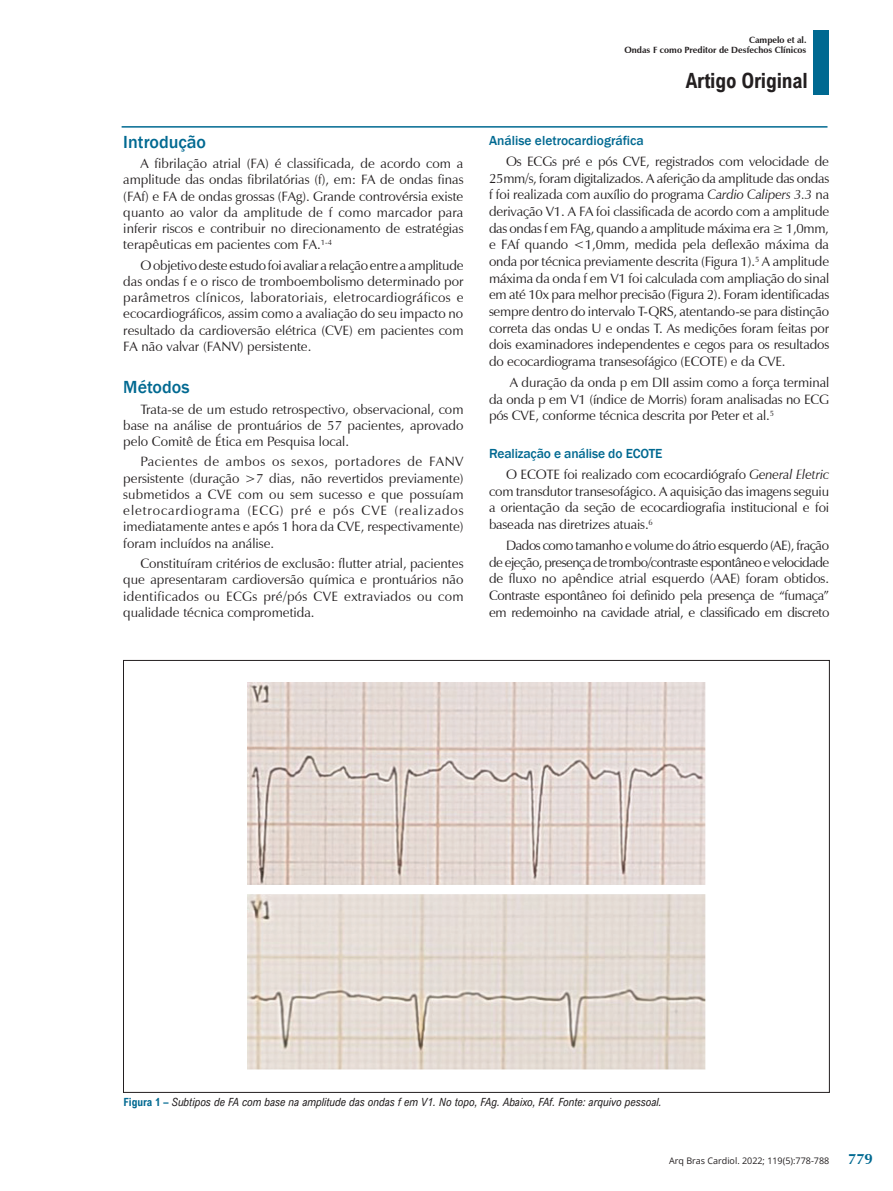
<style>
.page{position:relative;width:893px;height:1191px;background:#fff}
.page>*{position:absolute;margin:0;border:0;box-sizing:border-box;transform-origin:0 0}
.t1{font:700 21px "Arial Nova Cond";letter-spacing:-.01em;color:#231f20}
._02_-_TITULO_-_MATER{font:500 18px "Franklin Gothic";color:#006991}
.t2{font:700 15px "Zapf Humanist 601 BT";color:#006991}
._01-TEXTO_BASICO{font:13.5px/16.6px "Zapf Humanist 601 BT";color:#231f20;text-align:justify}
._03_-_SUBTITULO_PRIN{font:500 13.5px "Franklin Gothic";letter-spacing:-.005em;color:#006991}
._06_-_LEGENDA_FIGURA{font:italic 11.25px "Arial Nova Cond";color:#231f20}
.t3{font:700 9px/10.8px "Zapf Humanist 601 BT";color:#231f20;text-align:right}
.t4{font:9px "Open Sans";color:#231f20}
.s1{font-style:italic}
.s2{font-weight:700;font-style:normal;color:#006991}
</style>
<div class="page">
<hr style="left:122px;top:126px;width:705px;height:2px;background:#006991">
<div style="left:813px;top:30px;width:16px;height:64px;background:#006991"></div>
<img style="left:248px;top:682px;width:457px;height:388px">
<p class="_02_-_TITULO_-_MATER" style="left:123px;top:130px;width:84px">Introdução</p>
<p class="_01-TEXTO_BASICO" style="left:123px;top:155px;width:342px;line-height:16.2px;text-indent:17px">A fibrilação atrial (FA) é classificada, de acordo com a amplitude das ondas fibrilatórias (f), em: FA de ondas finas (FAf) e FA de ondas grossas (FAg). Grande controvérsia existe quanto ao valor da amplitude de f como marcador para inferir riscos e contribuir no direcionamento de estratégias terapêuticas em pacientes com FA.<sup>1-4</sup></p>
<p class="_01-TEXTO_BASICO" style="left:123px;top:257px;width:342px;line-height:16.2px;text-indent:17px">O objetivo deste estudo foi avaliar a relação entre a amplitude das ondas f e o risco de tromboembolismo determinado por parâmetros clínicos, laboratoriais, eletrocardiográficos e ecocardiográficos, assim como a avaliação do seu impacto no resultado da cardioversão elétrica (CVE) em pacientes com FA não valvar (FANV) persistente.</p>
<p class="_02_-_TITULO_-_MATER" style="left:123px;top:376px;width:68px">Métodos</p>
<p class="_01-TEXTO_BASICO" style="left:123px;top:401px;width:342px;line-height:16.2px;text-indent:17px">Trata-se de um estudo retrospectivo, observacional, com base na análise de prontuários de 57 pacientes, aprovado pelo Comitê de Ética em Pesquisa local.</p>
<p class="_01-TEXTO_BASICO" style="left:123px;top:454px;width:342px;line-height:16.2px;text-indent:17px">Pacientes de ambos os sexos, portadores de FANV persistente (duração &gt;7 dias, não revertidos previamente) submetidos a CVE com ou sem sucesso e que possuíam eletrocardiograma (ECG) pré e pós CVE (realizados imediatamente antes e após 1 hora da CVE, respectivamente) foram incluídos na análise.</p>
<p class="_01-TEXTO_BASICO" style="left:123px;top:555px;width:342px;line-height:16.2px;text-indent:17px">Constituíram critérios de exclusão: flutter atrial, pacientes que apresentaram cardioversão química e prontuários não identificados ou ECGs pré/pós CVE extraviados ou com qualidade técnica comprometida.</p>
<p class="t3" style="left:624px;top:34px;width:184px">Campelo et al.<br>Ondas F como Preditor de Desfechos Clínicos</p>
<h1 class="t1" style="left:686px;top:67px;width:124px">Artigo Original</h1>
<p class="_03_-_SUBTITULO_PRIN" style="left:489px;top:132px;width:156px">Análise eletrocardiográfica</p>
<p class="_01-TEXTO_BASICO" style="left:489px;top:153px;width:342px;text-indent:17px">Os ECGs pré e pós CVE, registrados com velocidade de 25mm/s, foram digitalizados. A aferição da amplitude das ondas f foi realizada com auxílio do programa <span class="s1">Cardio Calipers 3.3</span> na derivação V1. A FA foi classificada de acordo com a amplitude das ondas f em FAg, quando a amplitude máxima era ≥ 1,0mm, e FAf quando &lt;1,0mm, medida pela deflexão máxima da onda por técnica previamente descrita (Figura 1).<sup>5</sup> A amplitude máxima da onda f em V1 foi calculada com ampliação do sinal em até 10x para melhor precisão (Figura 2). Foram identificadas sempre dentro do intervalo T-QRS, atentando-se para distinção correta das ondas U e ondas T. As medições foram feitas por dois examinadores independentes e cegos para os resultados do ecocardiograma transesofágico (ECOTE) e da CVE.</p>
<p class="_01-TEXTO_BASICO" style="left:489px;top:374px;width:342px;text-indent:21px">A duração da onda p em DII assim como a força terminal da onda p em V1 (índice de Morris) foram analisadas no ECG pós CVE, conforme técnica descrita por Peter et al.<sup>5</sup></p>
<p class="_03_-_SUBTITULO_PRIN" style="left:489px;top:445px;width:175px">Realização e análise do ECOTE</p>
<p class="_01-TEXTO_BASICO" style="left:489px;top:466px;width:342px;text-indent:17px">O ECOTE foi realizado com ecocardiógrafo <span class="s1">General Eletric </span>com transdutor transesofágico. A aquisição das imagens seguiu a orientação da seção de ecocardiografia institucional e foi baseada nas diretrizes atuais.<sup>6</sup></p>
<p class="_01-TEXTO_BASICO" style="left:489px;top:537px;width:342px;text-indent:17px">Dados como tamanho e volume do átrio esquerdo (AE), fração de ejeção, presença de trombo/contraste espontâneo e velocidade de fluxo no apêndice atrial esquerdo (AAE) foram obtidos.<br>Contraste espontâneo foi definido pela presença de “fumaça” em redemoinho na cavidade atrial, e classificado em discreto</p>
<p class="_06_-_LEGENDA_FIGURA" style="left:123px;top:1095px;width:540px"><span class="s2">Figura 1 –</span> Subtipos de FA com base na amplitude das ondas f em V1. No topo, FAg. Abaixo, FAf. Fonte: arquivo pessoal.</p>
<p class="t4" style="left:669px;top:1154px;width:162px">Arq Bras Cardiol. 2022; 119(5):778-788</p>
<p class="t2" style="left:848px;top:1149px;width:26px">779</p>
</div>
